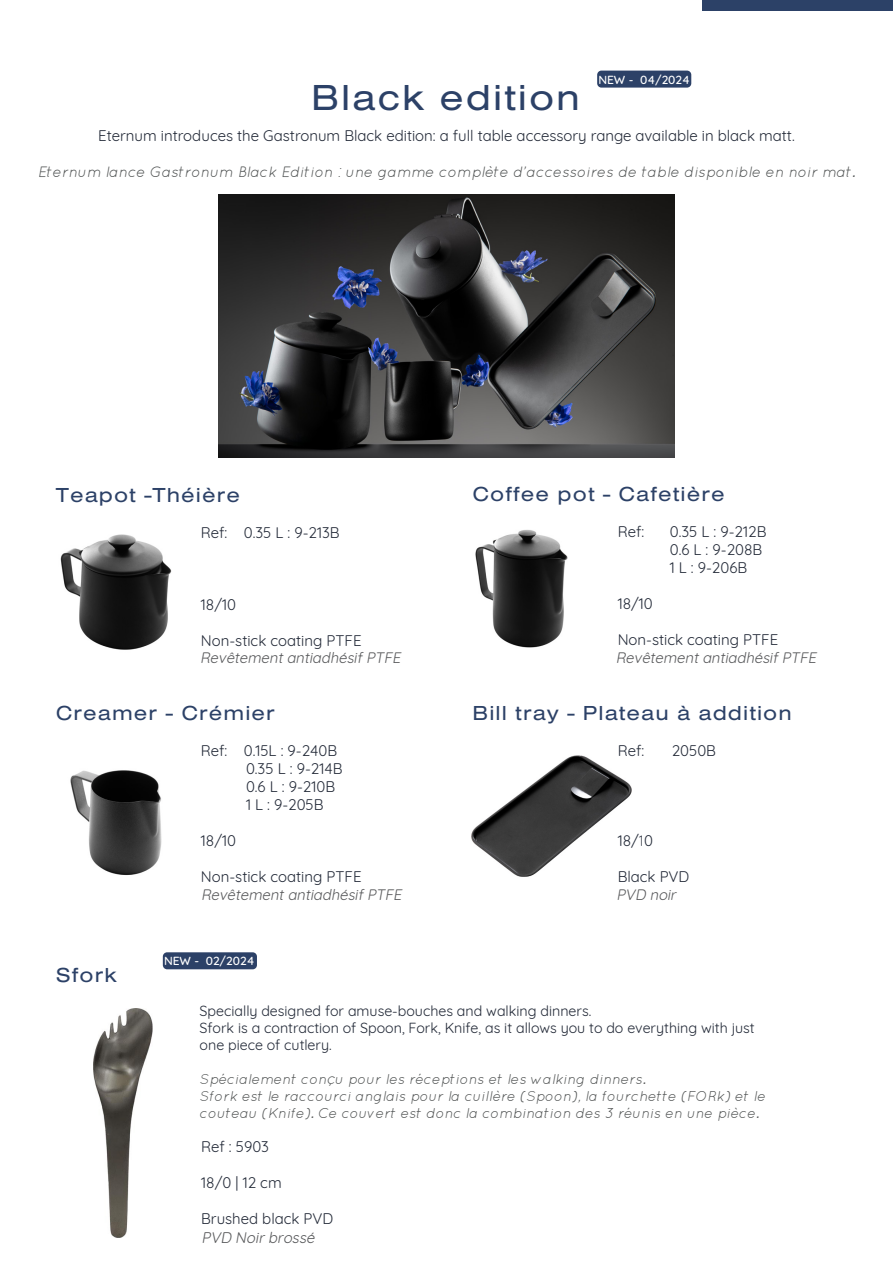
<style>
.page{position:relative;width:893px;height:1263px;background:#fff}
.page>*{position:absolute;margin:0;border:0;box-sizing:border-box;transform-origin:0 0}
.t1{font:37.5px "Nimbus San Ext";letter-spacing:.05em;color:#2c4167}
.t2{font:21px "Nimbus San Ext";letter-spacing:.05em;color:#2c4167}
.t3{font:15px/18px "Quicksand";color:#222937}
.t4{font:italic 15px "Quicksand";color:#4f5252}
.t5{font:italic 15px "Quicksand";color:#57585a}
.t6{font:italic 14.7px "Quicksand";color:#57585a}
.t7{font:italic 14.25px/17.1px "Quicksand";color:#4f5252}
.t8{font:14.25px/17.1px "Quicksand";color:#222937}
.t9{font:500 12px "Quicksand";color:#fff}
.s1{font-style:inherit}
</style>
<div class="page">
<img style="left:475px;top:530px;width:93px;height:118px">
<img style="left:70px;top:770px;width:92px;height:105px">
<img style="left:471px;top:755px;width:161px;height:122px">
<img style="left:93px;top:1009px;width:59px;height:228px">
<div style="left:597px;top:71px;width:94px;height:17px;background:#2c4167;border-radius:4px"></div>
<div style="left:702px;top:0;width:191px;height:11px;background:#2c4167"></div>
<div style="left:163px;top:952px;width:94px;height:17px;background:#2c4167;border-radius:4px"></div>
<img style="left:218px;top:195px;width:457px;height:262px">
<img style="left:60px;top:534px;width:112px;height:116px">
<p class="t9" style="left:598px;top:70px;width:93px">NEW - 04/2024</p>
<h1 class="t1" style="left:311px;top:73px;width:270px">Black edition</h1>
<p class="t3" style="left:98px;top:125px;width:698px">Eternum introduces the Gastronum Black edition: a full table accessory range available in black matt.</p>
<p class="t4" style="left:38px;top:163px;width:819px">Eternum lance Gastronum Black Edition : une gamme complète d'accessoires de table disponible en noir mat.</p>
<h2 class="t2" style="left:56px;top:480px;width:186px">Teapot -Théière</h2>
<p class="t3" style="left:201px;top:522px;width:140px">Ref: 0.35 L : 9-213B</p>
<p class="t3" style="left:201px;top:594px;width:37px">18/10</p>
<p class="t3" style="left:201px;top:630px;width:162px">Non-stick coating PTFE</p>
<p class="t6" style="left:200px;top:647px;width:205px">RevêtementantiadhésifPTFE</p>
<h2 class="t2" style="left:56px;top:698px;width:221px">Creamer - Crémier</h2>
<p class="t3" style="left:246px;top:740px;width:98px;text-indent:-45px">Ref: 0.15L : 9-240B<br>0.35 L : 9-214B<br>0.6 L : 9-210B<br>1 L : 9-205B</p>
<p class="t3" style="left:201px;top:830px;width:37px">18/10</p>
<p class="t3" style="left:201px;top:866px;width:162px">Non-stick coating PTFE</p>
<h2 class="t2" style="left:472px;top:480px;width:254px">Coffee pot - Cafetière</h2>
<p class="t3" style="left:618px;top:522px;width:28px">Ref:</p>
<p class="t3" style="left:670px;top:522px;width:98px">0.35 L : 9-212B<br>0.6 L : 9-208B<br>1 L : 9-206B</p>
<p class="t3" style="left:618px;top:594px;width:37px">18/10</p>
<p class="t3" style="left:618px;top:629px;width:162px">Non-stick coating PTFE</p>
<p class="t6" style="left:616px;top:646px;width:205px">RevêtementantiadhésifPTFE</p>
<h2 class="t2" style="left:472px;top:699px;width:321px">Bill tray - Plateau à addition</h2>
<p class="t3" style="left:618px;top:740px;width:28px">Ref:</p>
<p class="t3" style="left:672px;top:740px;width:46px">2050B</p>
<p class="t3" style="left:618px;top:830px;width:37px">18/<span class="s1">1</span>0</p>
<p class="t3" style="left:618px;top:866px;width:73px">Black PVD</p>
<h2 class="t2" style="left:56px;top:961px;width:63px">Sfork</h2>
<p class="t6" style="left:201px;top:883px;width:205px">RevêtementantiadhésifPTFE</p>
<p class="t6" style="left:616px;top:883px;width:64px">PVD noir</p>
<p class="t9" style="left:164px;top:951px;width:92px">NEW - 02/2024</p>
<p class="t8" style="left:200px;top:1001px;width:557px">Specially designed for amuse-bouches and walking dinners.<br>Sfork is a contraction of Spoon, Fork, Knife, as it allows you to do everything with just one piece of cutlery.</p>
<p class="t7" style="left:200px;top:1070px;width:568px">Spécialement conçu pour les réceptions et les walking dinners.<br>Sfork est le raccourci anglais pour la cuillère (Spoon), la fourchette (FORk) et le couteau (Knife). Ce couvert est donc la combination des 3 réunis en une pièce.</p>
<p class="t3" style="left:201px;top:1136px;width:69px">Ref : 5903</p>
<p class="t3" style="left:201px;top:1172px;width:82px">18/0 | 12 cm</p>
<p class="t3" style="left:201px;top:1208px;width:134px">Brushed black PVD</p>
<p class="t5" style="left:201px;top:1226px;width:118px">PVD Noirbrossé</p>
</div>
